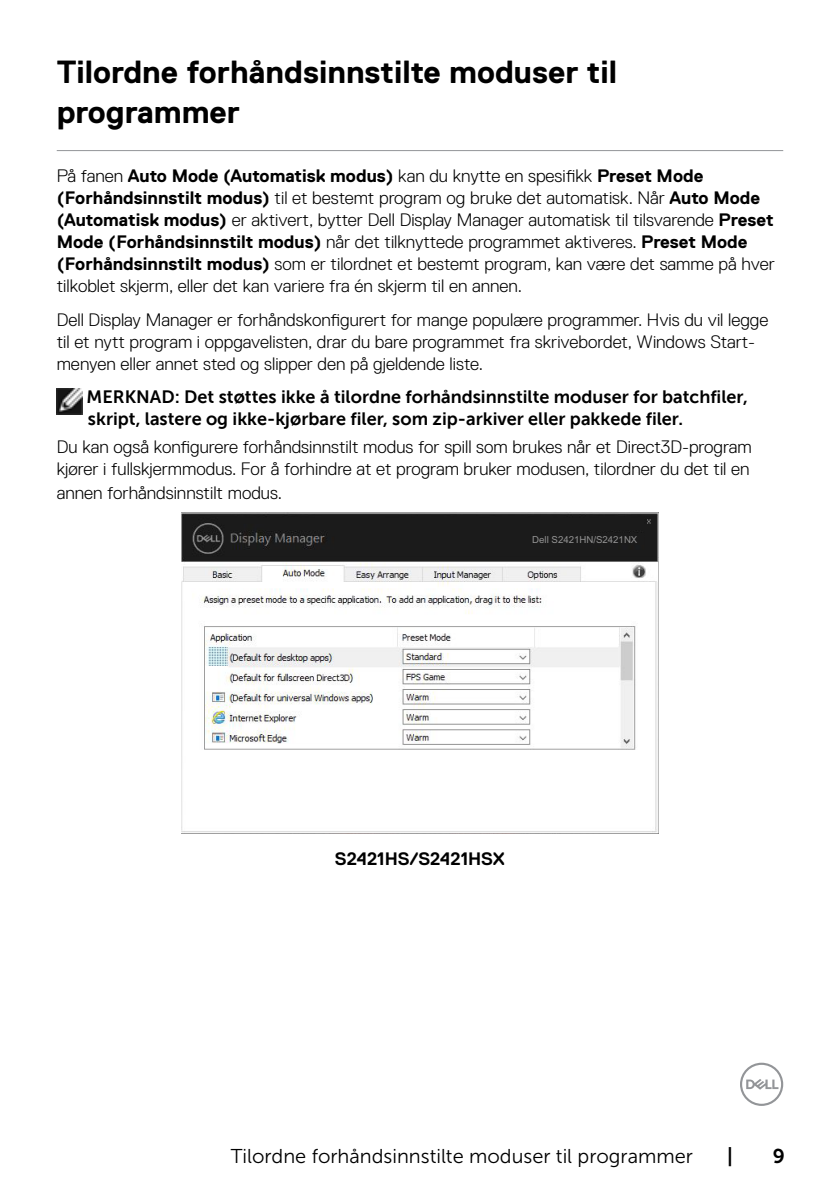
<style>
.page{position:relative;width:840px;height:1191px;background:#fff}
.page>*{position:absolute;margin:0;border:0;box-sizing:border-box;transform-origin:0 0}
.t1{font:700 32px/40px "Dell Replica";color:#000}
.t2{font:20px "Museo Sans For Dell 300";color:#000}
.t3{font:20px "Museo Sans For Dell 700";color:#000}
.t4{font:300 18px/22px "Dell Replica";color:#000}
.t5{font:700 18px/22px "Museo Sans For Dell";color:#000}
.t6{font:700 18px "Dell Replica";color:#000}
.t7{font:9.6px "Arial";color:#939393}
.s1{font-weight:700}
</style>
<div class="page">
<svg style="left:740px;top:1062px;width:42px;height:44px"></svg>
<hr style="left:57px;top:150px;width:725px;height:1px;background:#939598">
<img style="left:57px;top:388px;width:25px;height:26px">
<img style="left:182px;top:512px;width:475px;height:321px">
<div style="left:539px;top:533px;width:104px;height:12px;background:#1b1b1b"></div>
<h1 class="t1" style="left:57px;top:52px;width:561px">Tilordne forhåndsinnstilte moduser til programmer</h1>
<p class="t4" style="left:57px;top:165px;width:719px">På fanen <span class="s1">Auto Mode (Automatisk modus)</span> kan du knytte en spesifikk <span class="s1">Preset Mode (Forhåndsinnstilt modus)</span> til et bestemt program og bruke det automatisk. Når <span class="s1">Auto Mode (Automatisk modus)</span> er aktivert, bytter Dell Display Manager automatisk til tilsvarende <span class="s1">Preset Mode (Forhåndsinnstilt modus)</span> når det tilknyttede programmet aktiveres. <span class="s1">Preset Mode (Forhåndsinnstilt modus)</span> som er tilordnet et bestemt program, kan være det samme på hver tilkoblet skjerm, eller det kan variere fra én skjerm til en annen.</p>
<p class="t4" style="left:57px;top:308px;width:712px">Dell Display Manager er forhåndskonfigurert for mange populære programmer. Hvis du vil legge til et nytt program i oppgavelisten, drar du bare programmet fra skrivebordet, Windows Start&shy;menyen eller annet sted og slipper den på gjeldende liste.</p>
<p class="t5" style="left:87px;top:386px;width:662px">MERKNAD: Det støttes ikke å tilordne forhåndsinnstilte moduser for batchfiler, skript, lastere og ikke-kjørbare filer, som zip-arkiver eller pakkede filer.</p>
<p class="t4" style="left:57px;top:435px;width:696px">Du kan også konfigurere forhåndsinnstilt modus for spill som brukes når et Direct3D-program kjører i fullskjermmodus. For å forhindre at et program bruker modusen, tilordner du det til en</p>
<p class="t4" style="left:57px;top:481px;width:227px">annen forhåndsinnstilt modus.</p>
<p class="t7" style="left:532px;top:534px;width:107px">Dell S2421HN/S2421NX</p>
<p class="t6" style="left:335px;top:848px;width:171px">S2421HS/S2421HSX</p>
<p class="t2" style="left:230px;top:1145px;width:463px">Tilordne forhåndsinnstilte moduser til programmer</p>
<p class="t3" style="left:726px;top:1144px;width:7px">|</p>
<p class="t3" style="left:772px;top:1144px;width:14px">9</p>
</div>
